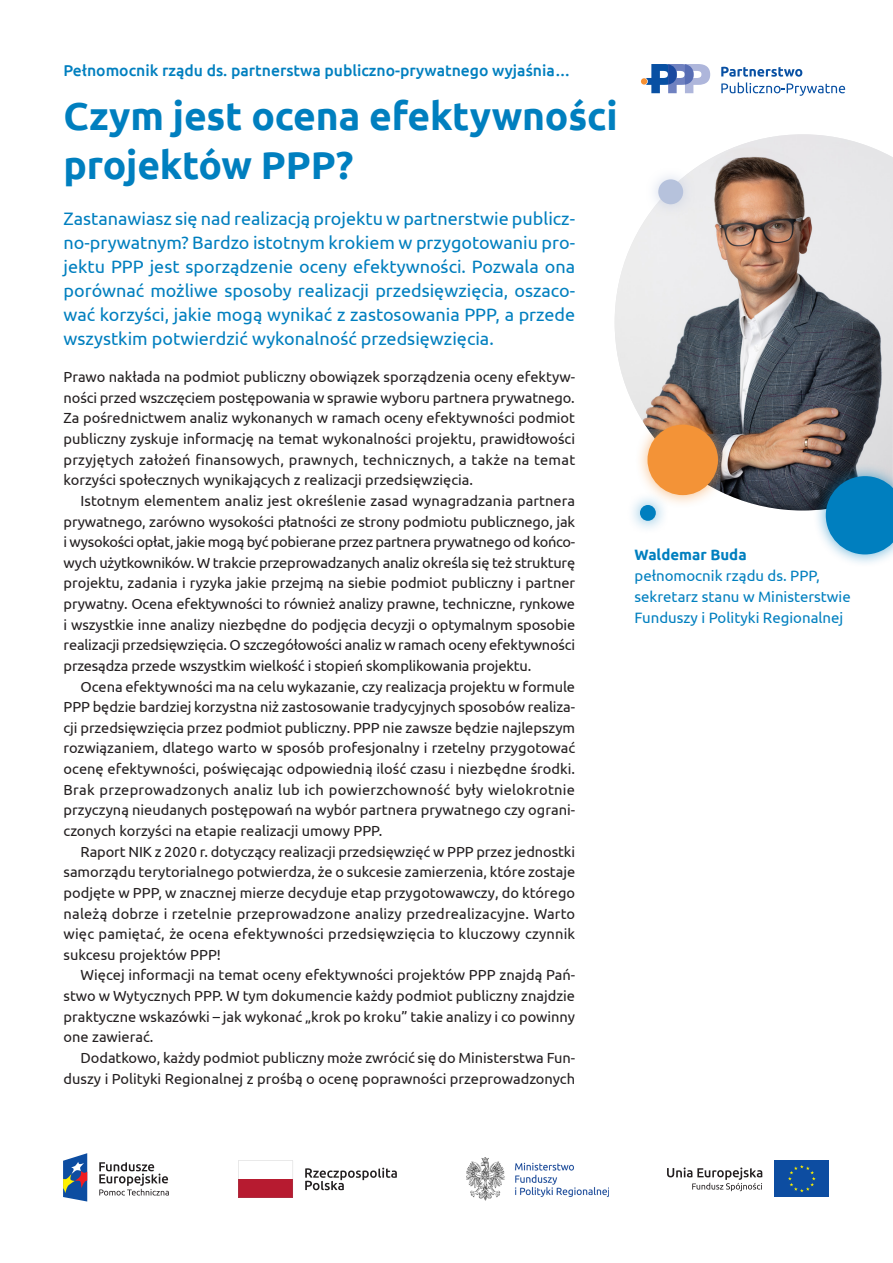
<style>
.page{position:relative;width:893px;height:1263px;background:#fff}
.page>*{position:absolute;margin:0;border:0;box-sizing:border-box;transform-origin:0 0}
.Tytuł{font:700 39px/49.5px "Ubuntu";letter-spacing:-.005em;color:#007fbf}
.Lead{font:18px/24px "Ubuntu";color:#007fbf;text-align:justify}
.Wprowadzenie{font:500 15.75px "Ubuntu";color:#007fbf}
.t1{font:15px/21px "Ubuntu";color:#007fbf}
.Główny{font:14.7px/20.7px "Ubuntu";color:#231f20;text-align:justify}
.Główny_-_1_akapit{font:14.7px/20.5px "Ubuntu";color:#231f20;text-align:justify}
.s1{font-weight:700}
</style>
<div class="page">
<svg style="left:305px;top:1167px;width:92px;height:23px"></svg>
<svg style="left:238px;top:1160px;width:55px;height:37px"></svg>
<svg style="left:63px;top:1153px;width:24px;height:48px"></svg>
<svg style="left:99px;top:1162px;width:70px;height:33px"></svg>
<div style="left:774px;top:1160px;width:55px;height:37px;background:#0d4da1"></div>
<svg style="left:788px;top:1165px;width:28px;height:27px"></svg>
<svg style="left:667px;top:1167px;width:95px;height:24px"></svg>
<img style="left:466px;top:1157px;width:142px;height:43px">
<svg style="left:721px;top:67px;width:124px;height:29px"></svg>
<div style="left:641px;top:78px;width:6px;height:7px;background:#f69032;border-radius:50%"></div>
<svg style="left:645px;top:64px;width:65px;height:29px"></svg>
<img style="left:615px;top:134px;width:278px;height:376px">
<div style="left:813px;top:463px;width:80px;height:104px;background:#007fbf;opacity:.6"></div>
<svg style="left:826px;top:476px;width:67px;height:78px;background:#1583bb"></svg>
<div style="left:646px;top:167px;width:50px;height:50px;background:#b6c2dc;opacity:.6"></div>
<div style="left:658px;top:179px;width:25px;height:25px;background:#b6c2dc;border-radius:50%"></div>
<div style="left:634px;top:412px;width:97px;height:96px;background:#f39337;opacity:.6"></div>
<div style="left:647px;top:425px;width:71px;height:70px;background:#f39337;border-radius:50%"></div>
<div style="left:627px;top:492px;width:42px;height:42px;background:#007fbf;opacity:.6"></div>
<div style="left:640px;top:505px;width:16px;height:16px;background:#007fbf;border-radius:50%"></div>
<p class="Wprowadzenie" style="left:64px;top:60px;width:508px">Pełnomocnik rządu ds. partnerstwa publiczno-prywatnego wyjaśnia…</p>
<p class="Tytuł" style="left:64px;top:91px;width:556px">Czym jest ocena efektywności projektów PPP?</p>
<p class="Lead" style="left:64px;top:206px;width:513px">Zastanawiasz się nad realizacją projektu w partnerstwie publicz&shy;no-prywatnym? Bardzo istotnym krokiem w przygotowaniu pro&shy;jektu PPP jest sporządzenie oceny efektywności. Pozwala ona porównać możliwe sposoby realizacji przedsięwzięcia, oszaco&shy;wać korzyści, jakie mogą wynikać z zastosowania PPP, a przede wszystkim potwierdzić wykonalność przedsięwzięcia.</p>
<p class="Główny_-_1_akapit" style="left:64px;top:366px;width:513px">Prawo nakłada na podmiot publiczny obowiązek sporządzenia oceny efektyw&shy;ności przed wszczęciem postępowania w sprawie wyboru partnera prywatnego.<br>Za pośrednictwem analiz wykonanych w ramach oceny efektywności podmiot publiczny zyskuje informację na temat wykonalności projektu, prawidłowości przyjętych założeń finansowych, prawnych, technicznych, a także na temat korzyści społecznych wynikających z realizacji przedsięwzięcia.</p>
<p class="Główny" style="left:64px;top:490px;width:513px;text-indent:17px">Istotnym elementem analiz jest określenie zasad wynagradzania partnera prywatnego, zarówno wysokości płatności ze strony podmiotu publicznego, jak i wysokości opłat, jakie mogą być pobierane przez partnera prywatnego od końco&shy;wych użytkowników. W trakcie przeprowadzanych analiz określa się też strukturę projektu, zadania i ryzyka jakie przejmą na siebie podmiot publiczny i partner prywatny. Ocena efektywności to również analizy prawne, techniczne, rynkowe i wszystkie inne analizy niezbędne do podjęcia decyzji o optymalnym sposobie realizacji przedsięwzięcia. O szczegółowości analiz w ramach oceny efektywności przesądza przede wszystkim wielkość i stopień skomplikowania projektu.</p>
<p class="Główny" style="left:64px;top:675px;width:513px;text-indent:17px">Ocena efektywności ma na celu wykazanie, czy realizacja projektu w formule PPP będzie bardziej korzystna niż zastosowanie tradycyjnych sposobów realiza&shy;cji przedsięwzięcia przez podmiot publiczny. PPP nie zawsze będzie najlepszym rozwiązaniem, dlatego warto w sposób profesjonalny i rzetelny przygotować ocenę efektywności, poświęcając odpowiednią ilość czasu i niezbędne środki.<br>Brak przeprowadzonych analiz lub ich powierzchowność były wielokrotnie przyczyną nieudanych postępowań na wybór partnera prywatnego czy ograni&shy;czonych korzyści na etapie realizacji umowy PPP.</p>
<p class="Główny" style="left:64px;top:840px;width:513px;text-indent:17px">Raport NIK z 2020 r. dotyczący realizacji przedsięwzięć w PPP przez jednostki samorządu terytorialnego potwierdza, że o sukcesie zamierzenia, które zostaje podjęte w PPP, w znacznej mierze decyduje etap przygotowawczy, do którego należą dobrze i rzetelnie przeprowadzone analizy przedrealizacyjne. Warto więc pamiętać, że ocena efektywności przedsięwzięcia to kluczowy czynnik sukcesu projektów PPP!</p>
<p class="Główny" style="left:64px;top:964px;width:513px;text-indent:17px">Więcej informacji na temat oceny efektywności projektów PPP znajdą Pań&shy;stwo w Wytycznych PPP. W tym dokumencie każdy podmiot publiczny znajdzie praktyczne wskazówki – jak wykonać „krok po kroku” takie analizy i co powinny one zawierać.</p>
<p class="Główny" style="left:64px;top:1047px;width:513px;text-align:right">Dodatkowo, każdy podmiot publiczny może zwrócić się do Ministerstwa Fun&shy;duszy i Polityki Regionalnej z prośbą o ocenę poprawności przeprowadzonych</p>
<p class="t1" style="left:634px;top:543px;width:218px"><span class="s1">Waldemar Buda<br></span>pełnomocnik rządu ds. PPP, sekretarz stanu w Ministerstwie<br>Funduszy i Polityki Regionalnej</p>
</div>
